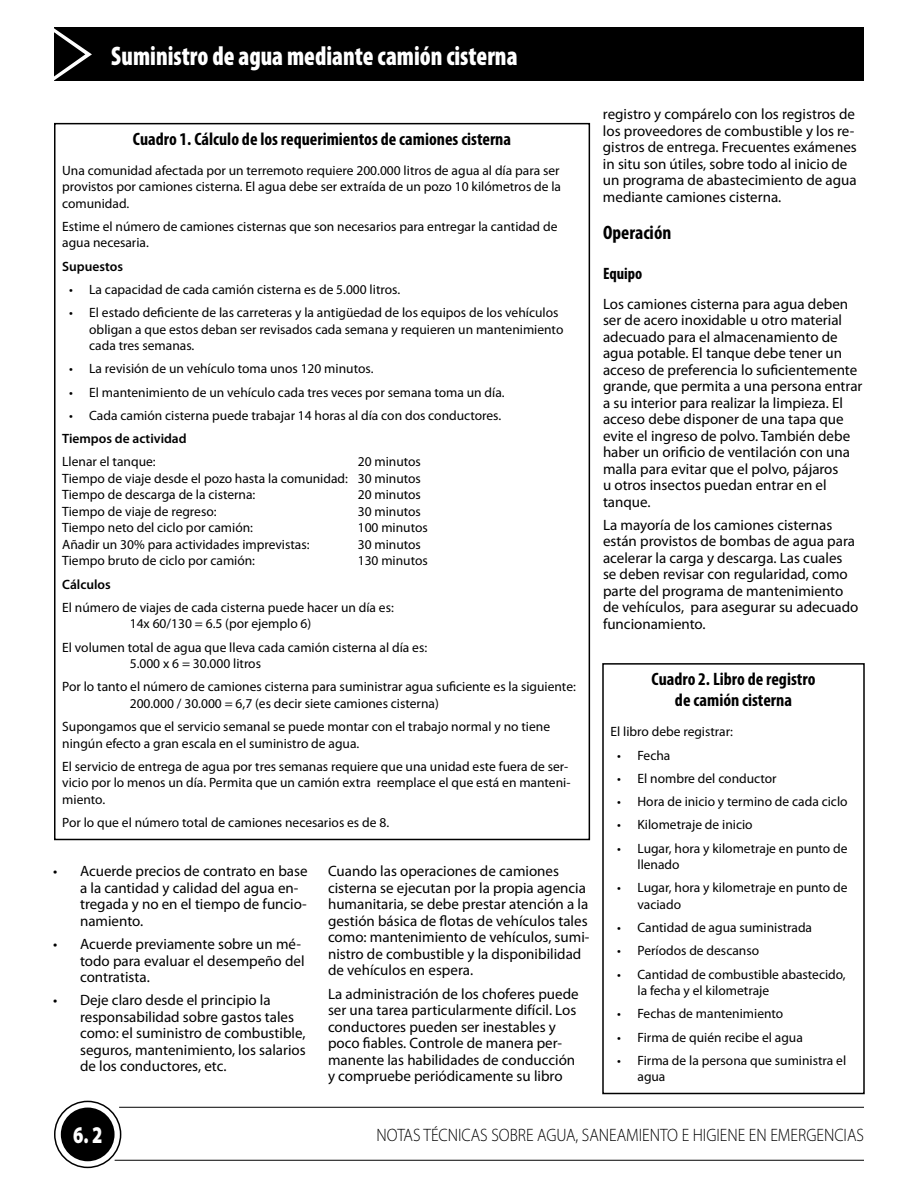
<style>
.page{position:relative;width:918px;height:1188px;background:#fff}
.page>*{position:absolute;margin:0;border:0;box-sizing:border-box;transform-origin:0 0}
.t1{font:900 condensed 27px "Myriad Pro";color:#fff;scale:.9 1}
.t2{font:900 24px "Myriad Pro";color:#fff;scale:.75 1}
.t3{font:700 condensed 19.5px "Myriad Pro";color:#000}
.t4{font:700 condensed 18px/21.6px "Myriad Pro";color:#000;text-align:center}
.t5{font:300 18px "Myriad Pro";color:#000;scale:.9 1}
.t6{font:700 condensed 16.5px "Myriad Pro";color:#000}
.t7{font:15px/16.5px "Myriad Pro";color:#000}
.t8{font:13.5px/16.5px "Myriad Pro";color:#000}
.t9{font:600 13.5px "Myriad Pro";color:#000}
</style>
<div class="page">
<hr style="left:119px;top:1107px;width:745px;height:1px;background:#000">
<hr style="left:115px;top:1160px;width:749px;height:1px;background:#000">
<svg style="left:55px;top:1101px;width:66px;height:66px"></svg>
<div style="left:54px;top:1101px;width:67px;height:67px;border:2px solid #000;border-radius:50%"></div>
<div style="left:61px;top:1108px;width:54px;height:53px;background:#000;border-radius:50%"></div>
<div style="left:54px;top:27px;width:810px;height:54px;background:#000"></div>
<svg style="left:54px;top:28px;width:38px;height:53px"></svg>
<h1 class="t1" style="left:111px;top:38px;width:453px">Suministro de agua mediante camión cisterna</h1>
<h3 class="t4" style="left:133px;top:127px;width:380px">Cuadro 1. Cálculo de los requerimientos de camiones cisterna</h3>
<p class="t8" style="left:62px;top:162px;width:500px;text-align:justify">Una comunidad afectada por un terremoto requiere 200.000 litros de agua al día para ser provistos por camiones cisterna. El agua debe ser extraída de un pozo 10 kilómetros de la comunidad.</p>
<p class="t8" style="left:62px;top:218px;width:497px">Estime el número de camiones cisternas que son necesarios para entregar la cantidad de agua necesaria.</p>
<p class="t9" style="left:62px;top:258px;width:62px">Supuestos</p>
<p class="t8" style="left:69px;top:281px;width:333px">• La capacidad de cada camión cisterna es de 5.000 litros.</p>
<p class="t8" style="left:89px;top:304px;width:476px;text-indent:-20px">• El estado deficiente de las carreteras y la antigüedad de los equipos de los vehículos obligan a que estos deban ser revisados cada semana y requieren un mantenimiento cada tres semanas.</p>
<p class="t8" style="left:69px;top:360px;width:306px">• La revisión de un vehículo toma unos 120 minutos.</p>
<p class="t8" style="left:69px;top:384px;width:437px">• El mantenimiento de un vehículo cada tres veces por semana toma un día.</p>
<p class="t8" style="left:69px;top:407px;width:434px">• Cada camión cisterna puede trabajar 14 horas al día con dos conductores.</p>
<p class="t9" style="left:62px;top:430px;width:126px">Tiempos de actividad</p>
<p class="t8" style="left:62px;top:453px;width:95px">Llenar el tanque:</p>
<p class="t8" style="left:62px;top:453px;width:360px;text-align:justify;text-indent:296px">20 minutos Tiempo de viaje desde el pozo hasta la comunidad: 30 minutos Tiempo de descarga de la cisterna:</p>
<p class="t8" style="left:358px;top:486px;width:65px">20 minutos</p>
<p class="t8" style="left:62px;top:503px;width:156px">Tiempo de viaje de regreso:</p>
<p class="t8" style="left:358px;top:503px;width:65px">30 minutos</p>
<p class="t8" style="left:62px;top:519px;width:192px">Tiempo neto del ciclo por camión:</p>
<p class="t8" style="left:358px;top:519px;width:72px">100 minutos</p>
<p class="t8" style="left:62px;top:536px;width:249px">Añadir un 30% para actividades imprevistas:</p>
<p class="t8" style="left:358px;top:536px;width:65px">30 minutos</p>
<p class="t8" style="left:62px;top:552px;width:194px">Tiempo bruto de ciclo por camión:</p>
<p class="t8" style="left:358px;top:552px;width:72px">130 minutos</p>
<p class="t9" style="left:62px;top:575px;width:50px">Cálculos</p>
<p class="t8" style="left:130px;top:599px;width:266px;text-indent:-68px">El número de viajes de cada cisterna puede hacer un día es:<br>14x 60/130 = 6.5 (por ejemplo 6)</p>
<p class="t8" style="left:130px;top:639px;width:299px;text-indent:-68px">El volumen total de agua que lleva cada camión cisterna al día es:<br>5.000 x 6 = 30.000 litros</p>
<p class="t8" style="left:130px;top:678px;width:448px;text-indent:-68px">Por lo tanto el número de camiones cisterna para suministrar agua suficiente es la siguiente:<br>200.000 / 30.000 = 6,7 (es decir siete camiones cisterna)</p>
<p class="t8" style="left:62px;top:718px;width:489px">Supongamos que el servicio semanal se puede montar con el trabajo normal y no tiene ningún efecto a gran escala en el suministro de agua.</p>
<p class="t8" style="left:62px;top:758px;width:510px">El servicio de entrega de agua por tres semanas requiere que una unidad este fuera de ser&shy;vicio por lo menos un día. Permita que un camión extra reemplace el que está en manteni&shy;miento.</p>
<p class="t8" style="left:62px;top:814px;width:328px">Por lo que el número total de camiones necesarios es de 8.</p>
<p class="t7" style="left:80px;top:863px;width:229px;text-indent:-27px">• Acuerde precios de contrato en base a la cantidad y calidad del agua en&shy;tregada y no en el tiempo de funcio&shy;namiento.</p>
<p class="t7" style="left:80px;top:936px;width:226px;text-indent:-27px">• Acuerde previamente sobre un mé&shy;todo para evaluar el desempeño del contratista.</p>
<p class="t7" style="left:80px;top:992px;width:227px;text-indent:-27px">• Deje claro desde el principio la responsabilidad sobre gastos tales como: el suministro de combustible, seguros, mantenimiento, los salarios de los conductores, etc.</p>
<p class="t7" style="left:328px;top:863px;width:263px">Cuando las operaciones de camiones cisterna se ejecutan por la propia agencia humanitaria, se debe prestar atención a la gestión básica de flotas de vehículos tales como: mantenimiento de vehículos, sumi&shy;nistro de combustible y la disponibilidad de vehículos en espera.</p>
<p class="t7" style="left:328px;top:985px;width:252px">La administración de los choferes puede ser una tarea particularmente difícil. Los conductores pueden ser inestables y poco fiables. Controle de manera per&shy;manente las habilidades de conducción y compruebe periódicamente su libro</p>
<p class="t7" style="left:603px;top:106px;width:255px">registro y compárelo con los registros de los proveedores de combustible y los re&shy;gistros de entrega. Frecuentes exámenes in situ son útiles, sobre todo al inicio de un programa de abastecimiento de agua mediante camiones cisterna.</p>
<h3 class="t3" style="left:603px;top:220px;width:70px">Operación</h3>
<p class="t6" style="left:603px;top:263px;width:41px">Equipo</p>
<p class="t7" style="left:603px;top:295px;width:261px">Los camiones cisterna para agua deben ser de acero inoxidable u otro material adecuado para el almacenamiento de agua potable. El tanque debe tener un acceso de preferencia lo suficientemente grande, que permita a una persona entrar a su interior para realizar la limpieza. El acceso debe disponer de una tapa que evite el ingreso de polvo. También debe haber un orificio de ventilación con una malla para evitar que el polvo, pájaros<br>u otros insectos puedan entrar en el tanque.</p>
<p class="t7" style="left:603px;top:516px;width:257px">La mayoría de los camiones cisternas están provistos de bombas de agua para acelerar la carga y descarga. Las cuales se deben revisar con regularidad, como parte del programa de mantenimiento de vehículos, para asegurar su adecuado funcionamiento.</p>
<h3 class="t4" style="left:652px;top:668px;width:165px">Cuadro 2. Libro de registro de camión cisterna</h3>
<p class="t8" style="left:610px;top:723px;width:124px">El libro debe registrar:</p>
<p class="t8" style="left:617px;top:747px;width:55px">• Fecha</p>
<p class="t8" style="left:617px;top:770px;width:161px">• El nombre del conductor</p>
<p class="t8" style="left:617px;top:793px;width:232px">• Hora de inicio y termino de cada ciclo</p>
<p class="t8" style="left:617px;top:816px;width:137px">• Kilometraje de inicio</p>
<p class="t8" style="left:638px;top:840px;width:212px;text-indent:-20px">• Lugar, hora y kilometraje en punto de llenado</p>
<p class="t8" style="left:638px;top:879px;width:212px;text-indent:-20px">• Lugar, hora y kilometraje en punto de vaciado</p>
<p class="t8" style="left:617px;top:919px;width:196px">• Cantidad de agua suministrada</p>
<p class="t8" style="left:617px;top:942px;width:143px">• Períodos de descanso</p>
<p class="t8" style="left:638px;top:966px;width:210px;text-indent:-20px">• Cantidad de combustible abastecido, la fecha y el kilometraje</p>
<p class="t8" style="left:617px;top:1005px;width:168px">• Fechas de mantenimiento</p>
<p class="t8" style="left:617px;top:1029px;width:187px">• Firma de quién recibe el agua</p>
<p class="t8" style="left:638px;top:1052px;width:210px;text-indent:-20px">• Firma de la persona que suministra el agua</p>
<h2 class="t2" style="left:73px;top:1118px;width:41px">6. 2</h2>
<h3 class="t5" style="left:377px;top:1124px;width:543px">NOTAS TÉCNICAS SOBRE AGUA, SANEAMIENTO E HIGIENE EN EMERGENCIAS</h3>
</div>
